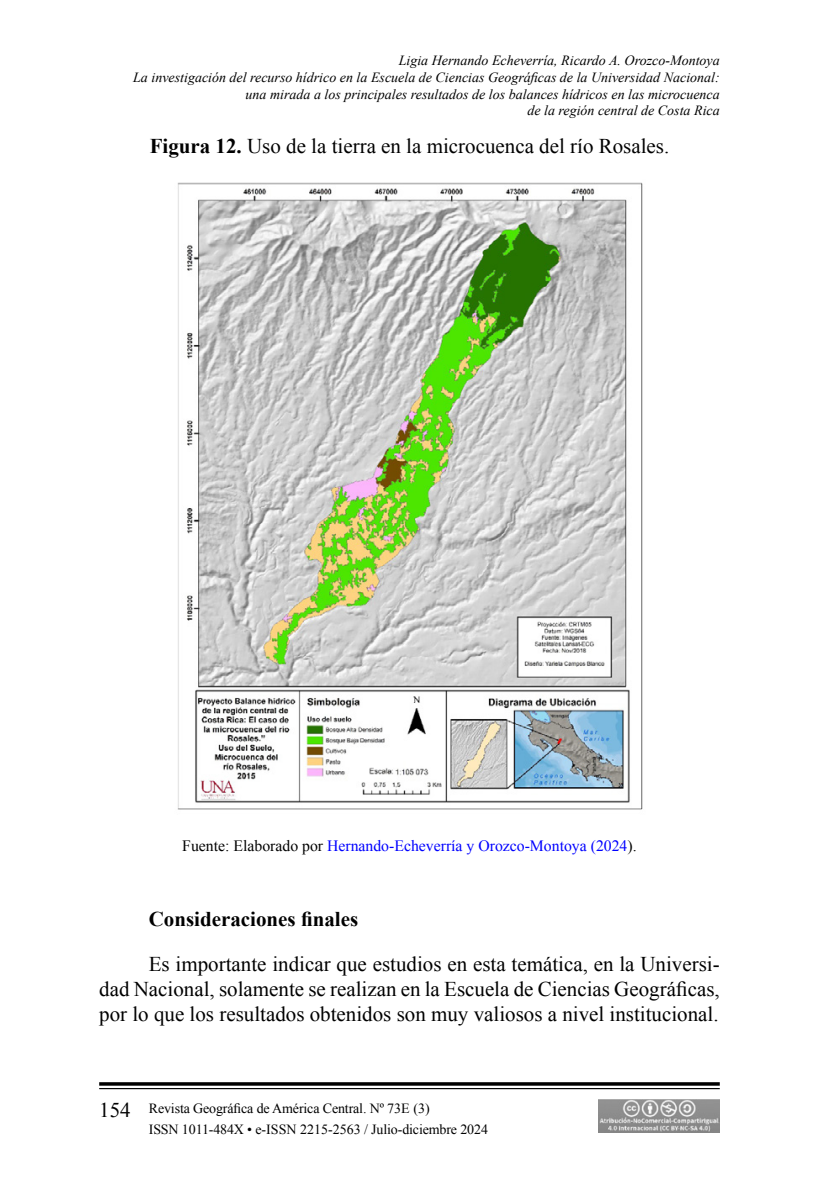
<style>
.page{position:relative;width:819px;height:1197px;background:#fff}
.page>*{position:absolute;margin:0;border:0;box-sizing:border-box;transform-origin:0 0}
.Texto_espacio_antes{font:21px/25.2px "Times New Roman";color:#000;text-align:justify}
.Titulo_Cuad-Fig-Map-Tab{font:21px "Times New Roman";color:#000}
.Subtitulo{font:700 21px "Times New Roman";color:#000}
.Fuente{font:15.75px "Times New Roman";color:#00f}
.t1{font:italic 14px/16.8px "Times New Roman";color:#000;text-align:right}
.t2{font:14px/21px "Times New Roman";letter-spacing:-.01em;color:#000}
.s1{font-weight:700}
.s2{color:#000}
.s3{font-size:21px}
</style>
<div class="page">
<svg style="left:99px;top:1082px;width:621px;height:4px;background:#1f1f1f"></svg>
<hr style="left:99px;top:1088px;width:621px;height:1px;background:#000">
<img style="left:599px;top:1099px;width:121px;height:34px">
<img style="left:177px;top:182px;width:466px;height:628px">
<p class="t1" style="left:133px;top:52px;width:588px">Ligia Hernando Echeverría, Ricardo A. Orozco-Montoya<br>La investigación del recurso hídrico en la Escuela de Ciencias Geográficas de la Universidad Nacional: una mirada a los principales resultados de los balances hídricos en las microcuenca<br>de la región central de Costa Rica</p>
<p class="Titulo_Cuad-Fig-Map-Tab" style="left:150px;top:132px;width:521px"><span class="s1">Figura 12.</span> Uso de la tierra en la microcuenca del río Rosales.</p>
<p class="Fuente" style="left:182px;top:835px;width:456px"><span class="s2">Fuente: Elaborado por</span> Hernando-Echeverría y Orozco-Montoya (2024<span class="s2">).</span></p>
<p class="Subtitulo" style="left:149px;top:904px;width:211px">Consideraciones finales</p>
<p class="Texto_espacio_antes" style="left:99px;top:951px;width:622px;text-indent:50px">Es importante indicar que estudios en esta temática, en la Universi&shy;dad Nacional, solamente se realizan en la Escuela de Ciencias Geográficas, por lo que los resultados obtenidos son muy valiosos a nivel institucional.</p>
<p class="t2" style="left:149px;top:1097px;width:341px;text-indent:-50px"><span class="s3">154</span> Revista Geográfica de América Central. Nº 73E (3)<br>ISSN 1011-484X • e-ISSN 2215-2563 / Julio-diciembre 2024</p>
</div>
